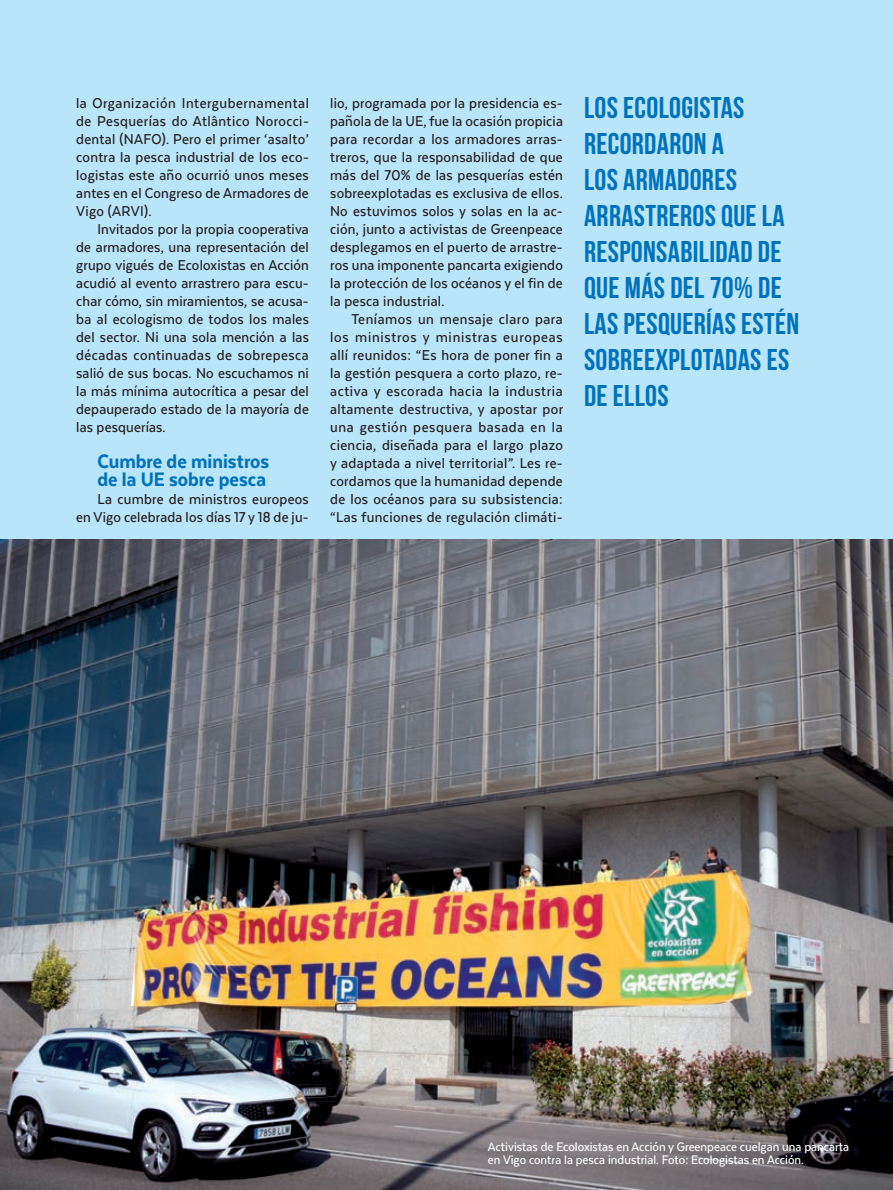
<style>
.page{position:relative;width:893px;height:1190px;background:#fff}
.page>*{position:absolute;margin:0;border:0;box-sizing:border-box;transform-origin:0 0}
.t1{font:700 30px/36px "Bebas Neue";letter-spacing:.01em;color:#0072bc}
.t2{font:800 22.5px/18px "Texta Narrow";color:#0072bc}
.t3{font:500 16.5px/18px "Texta Narrow";letter-spacing:.015em;color:#231f20;text-align:justify}
.t4{font:500 14.25px/13.5px "Texta Narrow";color:#fff}
</style>
<div class="page">
<div style="left:0;top:0;width:892px;height:1190px;background:#b9e5fa"></div>
<img style="left:0;top:540px;width:892px;height:650px">
<p class="t3" style="left:76px;top:93px;width:234px">la Organización Intergubernamental de Pesquerías do Atlântico Norocci&shy;dental (NAFO). Pero el primer ‘asalto’ contra la pesca industrial de los eco&shy;logistas este año ocurrió unos meses antes en el Congreso de Armadores de Vigo (ARVI).</p>
<p class="t3" style="left:76px;top:219px;width:234px;text-indent:21px">Invitados por la propia cooperativa de armadores, una representación del grupo vigués de Ecoloxistas en Acción acudió al evento arrastrero para escu&shy;char cómo, sin miramientos, se acusa&shy;ba al ecologismo de todos los males del sector. Ni una sola mención a las décadas continuadas de sobrepesca salió de sus bocas. No escuchamos ni la más mínima autocrítica a pesar del depauperado estado de la mayoría de las pesquerías.</p>
<h2 class="t2" style="left:97px;top:452px;width:173px">Cumbre de ministros de la UE sobre pesca</h2>
<p class="t3" style="left:76px;top:489px;width:234px;text-align:right">La cumbre de ministros europeos<br>en Vigo celebrada los días 17 y 18 de ju-</p>
<p class="t3" style="left:330px;top:93px;width:234px">lio, programada por la presidencia es&shy;pañola de la UE, fue la ocasión propicia para recordar a los armadores arras&shy;treros, que la responsabilidad de que más del 70% de las pesquerías estén sobreexplotadas es exclusiva de ellos.<br>No estuvimos solos y solas en la ac&shy;ción, junto a activistas de Greenpeace desplegamos en el puerto de arrastre&shy;ros una imponente pancarta exigiendo la protección de los océanos y el fin de la pesca industrial.</p>
<p class="t3" style="left:330px;top:310px;width:234px;text-indent:21px">Teníamos un mensaje claro para los ministros y ministras europeas allí reunidos: “Es hora de poner fin a la gestión pesquera a corto plazo, re&shy;activa y escorada hacia la industria altamente destructiva, y apostar por una gestión pesquera basada en la ciencia, diseñada para el largo plazo y adaptada a nivel territorial”. Les re&shy;cordamos que la humanidad depende de los océanos para su subsistencia: “Las funciones de regulación climáti-</p>
<h1 class="t1" style="left:584px;top:89px;width:217px">LOS ECOLOGISTAS<br>RECORDARON A<br>LOS ARMADORES<br>ARRASTREROS QUE LA<br>RESPONSABILIDAD DE<br>QUE MÁS DEL 70% DE<br>LAS PESQUERÍAS ESTÉN<br>SOBREEXPLOTADAS ES<br>DE ELLOS</h1>
<p class="t4" style="left:488px;top:1139px;width:362px">Activistas de Ecoloxistas en Acción y Greenpeace cuelgan una pancarta en Vigo contra la pesca industrial. Foto: Ecologistas en Acción.</p>
</div>
